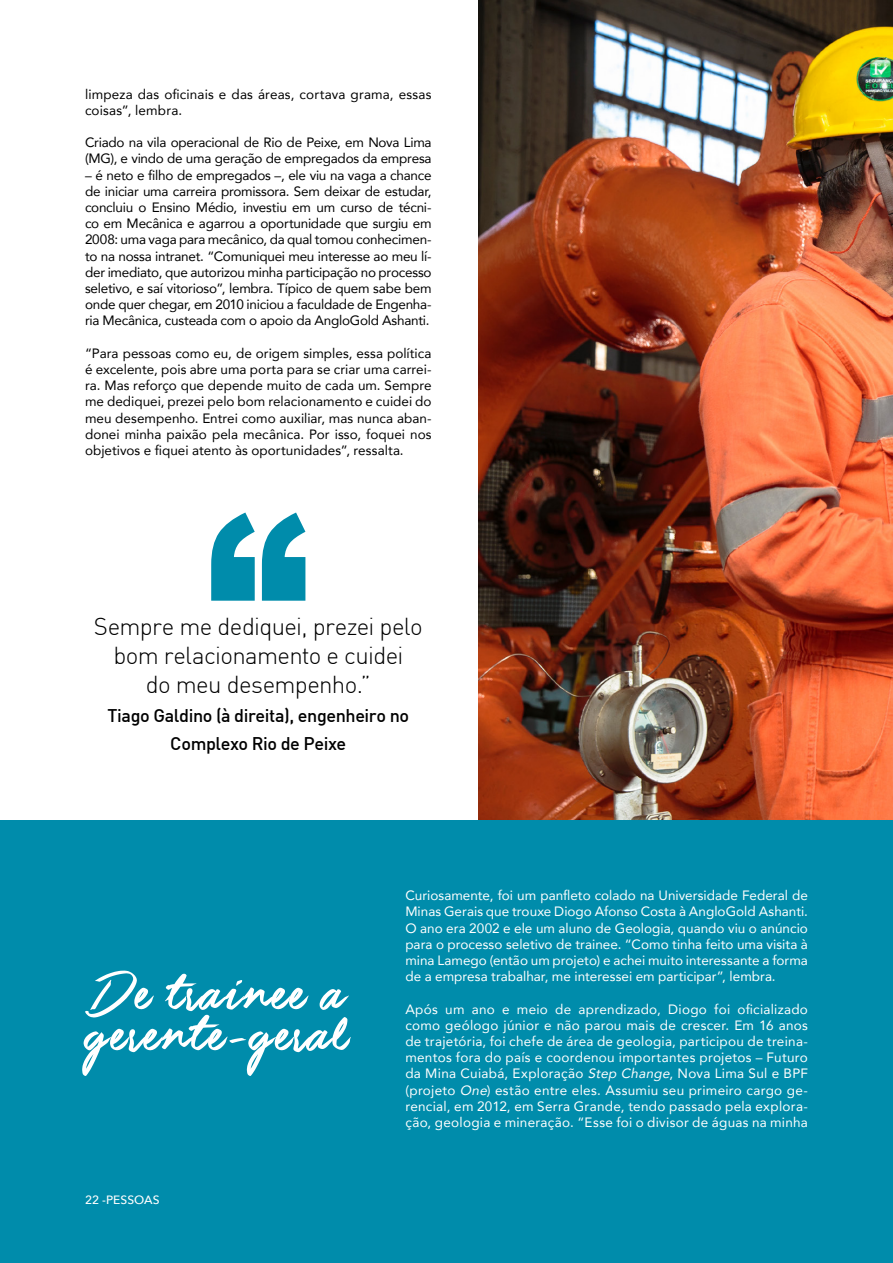
<style>
.page{position:relative;width:893px;height:1263px;background:#fff}
.page>*{position:absolute;margin:0;border:0;box-sizing:border-box;transform-origin:0 0}
.t1{font:63.3px "Guld Script PERSONALUSEONLY";letter-spacing:.02em;color:#fff}
.t2{font:300 24px/28.8px "DIN";letter-spacing:-.025em;color:#000;text-align:center}
.t3{font:500 18px/28.8px "DIN";letter-spacing:-.025em;color:#000;text-align:center}
.t4{font:13.5px/16.2px "Avenir";letter-spacing:-.01em;color:#000;text-align:justify}
.t5{font:13.5px/16.2px "Avenir";letter-spacing:.015em;color:#fff;text-align:justify}
.t6{font:13.5px/16.2px "Avenir";letter-spacing:.015em;color:#000}
.t7{font:500 12px "Avenir Next";color:#fff}
.s1{font-style:italic}
</style>
<div class="page">
<img style="left:478px;top:0;width:415px;height:821px">
<div style="left:0;top:821px;width:893px;height:442px;background:#008cab"></div>
<svg style="left:211px;top:512px;width:94px;height:89px"></svg>
<p class="t6" style="left:85px;top:85px;width:348px">limpeza das oficinais e das áreas, cortava grama, essas coisas”, lembra.</p>
<p class="t4" style="left:85px;top:134px;width:348px">Criado na vila operacional de Rio de Peixe, em Nova Lima (MG), e vindo de uma geração de empregados da empresa</p>
<p class="t4" style="left:85px;top:166px;width:348px">– é neto e filho de empregados –, ele viu na vaga a chance de iniciar uma carreira promissora. Sem deixar de estudar, concluiu o Ensino Médio, investiu em um curso de técni&shy;co em Mecânica e agarrou a oportunidade que surgiu em 2008: uma vaga para mecânico, da qual tomou conhecimen&shy;to na nossa intranet. “Comuniquei meu interesse ao meu lí&shy;der imediato, que autorizou minha participação no processo seletivo, e saí vitorioso”, lembra. Típico de quem sabe bem onde quer chegar, em 2010 iniciou a faculdade de Engenha&shy;ria Mecânica, custeada com o apoio da AngloGold Ashanti.</p>
<p class="t4" style="left:85px;top:345px;width:348px">“Para pessoas como eu, de origem simples, essa política é excelente, pois abre uma porta para se criar uma carrei&shy;ra. Mas reforço que depende muito de cada um. Sempre me dediquei, prezei pelo bom relacionamento e cuidei do meu desempenho. Entrei como auxiliar, mas nunca aban&shy;donei minha paixão pela mecânica. Por isso, foquei nos objetivos e fiquei atento às oportunidades”, ressalta.</p>
<h2 class="t2" style="left:94px;top:612px;width:330px">Sempre me dediquei, prezei pelo bom relacionamento e cuidei<br>do meu desempenho.”</h2>
<h3 class="t3" style="left:107px;top:700px;width:303px">Tiago Galdino (à direita), engenheiro no<br>Complexo Rio de Peixe</h3>
<h1 class="t1" style="left:85px;top:957px;width:261px">De trainee a</h1>
<h1 class="t1" style="left:85px;top:998px;width:266px">gerente-geral</h1>
<p class="t7" style="left:85px;top:1189px;width:76px">22 -PESSOAS</p>
<p class="t5" style="left:405px;top:887px;width:404px">Curiosamente, foi um panfleto colado na Universidade Federal de Minas Gerais que trouxe Diogo Afonso Costa à AngloGold Ashanti.<br>O ano era 2002 e ele um aluno de Geologia, quando viu o anúncio para o processo seletivo de trainee. “Como tinha feito uma visita à mina Lamego (então um projeto) e achei muito interessante a forma de a empresa trabalhar, me interessei em participar”, lembra.</p>
<p class="t5" style="left:405px;top:1000px;width:404px">Após um ano e meio de aprendizado, Diogo foi oficializado como geólogo júnior e não parou mais de crescer. Em 16 anos de trajetória, foi chefe de área de geologia, participou de treina&shy;mentos fora do país e coordenou importantes projetos – Futuro da Mina Cuiabá, Exploração <span class="s1">Step Change</span>, Nova Lima Sul e BPF (projeto <span class="s1">One</span>) estão entre eles. Assumiu seu primeiro cargo ge&shy;rencial, em 2012, em Serra Grande, tendo passado pela explora&shy;ção, geologia e mineração. “Esse foi o divisor de águas na minha</p>
</div>
